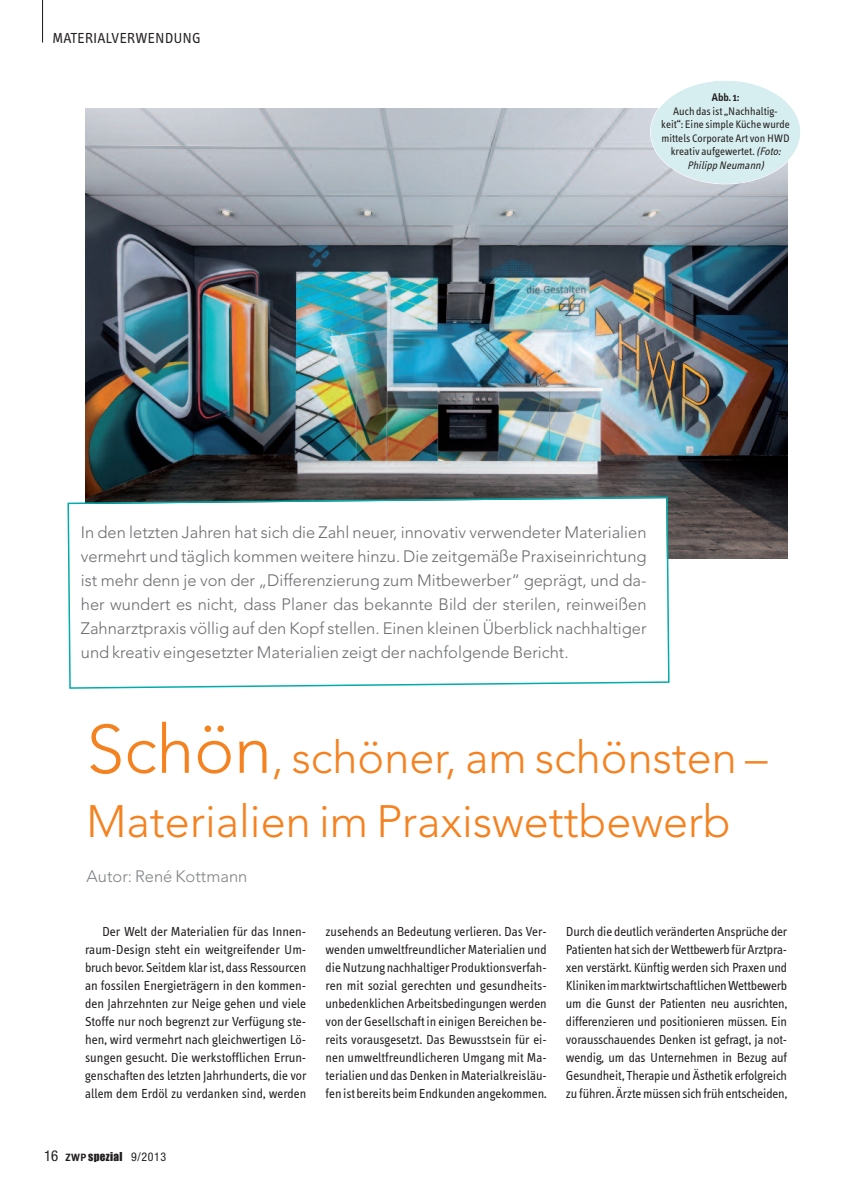
<style>
.page{position:relative;width:851px;height:1191px;background:#fff}
.page>*{position:absolute;margin:0;border:0;box-sizing:border-box;transform-origin:0 0}
.t1{font:300 45px/64.1px "Avenir";color:#f58220}
.t2{font:300 16.5px/24px "Avenir";color:#6c6d70;text-align:justify}
.t3{font:300 16.5px "Avenir";color:#808285}
.t4{font:15px "Info Text";color:#231f20}
.t5{font:13.5px/18px "Info Text";color:#231f20;text-align:justify}
.t6{font:11.25px/13.5px "Info Text";color:#231f20;text-align:center}
.t7{font:11.25px "Impact";letter-spacing:.025em;color:#231f20}
.t8{font:600 11.25px "Info Text";color:#231f20}
.s1{font-style:italic}
.s2{font-size:67.5px}
.s3{font-family:"Helvetica Neue";font-stretch:condensed;font-size:15px}
.s4{font-family:"Meta";font-weight:700;font-size:10.5px}
.s5{font-family:"Helvetica Neue";font-stretch:condensed;font-size:12px}
</style>
<div class="page">
<hr style="left:42px;top:0;width:1px;height:43px;background:#231f20">
<img style="left:85px;top:108px;width:702px;height:451px">
<svg style="left:67px;top:496px;width:603px;height:193px"></svg>
<div style="left:650px;top:81px;width:150px;height:103px;background:#d6eeef;border-radius:50%"></div>
<p class="t4" style="left:53px;top:32px;width:150px">MATERIALVERWENDUNG</p>
<p class="t8" style="left:711px;top:93px;width:29px">Abb.1:</p>
<p class="t6" style="left:661px;top:105px;width:130px">Auch dasist„Nachhaltig&shy;keit“: Eine simple Küchewurde mittels Corporate Art vonHWD kreativ aufgewertet.<span class="s1">(Foto:<br>PhilippNeumann)</span></p>
<p class="t2" style="left:81px;top:521px;width:567px">In den letzten Jahren hat sich die Zahl neuer, innovativ verwendeter Materialien vermehrt und täglich kommen weitere hinzu. Die zeitgemäße Praxiseinrichtung ist mehr denn je von der „Differenzierung zum Mitbewerber“ geprägt, und da&shy;her wundert es nicht, dass Planer das bekannte Bild der sterilen, reinweißen Zahnarztpraxis völlig auf den Kopf stellen. Einen kleinen Überblick nachhaltiger und kreativ eingesetzter Materialien zeigt der nachfolgende Bericht.</p>
<h1 class="t1" style="left:87px;top:729px;width:682px"><span class="s2">Schön</span>, schöner, am schönsten –<br>Materialien im Praxiswettbewerb</h1>
<p class="t3" style="left:87px;top:870px;width:162px">Autor: René Kottmann</p>
<p class="t5" style="left:85px;top:924px;width:223px;text-indent:17px">Der Welt der Materialien für das Innen&shy;raum-Design steht ein weitgreifender Um&shy;bruch bevor. Seitdem klarist, dass Ressourcen an fossilen Energieträgern in den kommen&shy;den Jahrzehnten zur Neige gehen und viele Stoffe nur noch begrenzt zur Verfügung ste&shy;hen, wird vermehrt nach gleichwertigen Lö&shy;sungen gesucht. Die werkstofflichen Errun&shy;genschaften des letzten Jahrhunderts, die vor allem dem Erdöl zu verdanken sind, werden</p>
<p class="t5" style="left:325px;top:924px;width:223px">zusehends an Bedeutung verlieren. Das Ver&shy;wenden umweltfreundlicher Materialien und dieNutzungnachhaltigerProduktionsverfah&shy;ren mit sozial gerechten und gesundheits&shy;unbedenklichen Arbeitsbedingungen werden von der Gesellschaft in einigen Bereichen be&shy;reits vorausgesetzt. Das Bewusstsein für ei&shy;nen umweltfreundlicheren Umgang mit Ma&shy;terialien und dasDenken inMaterialkreisläu&shy;fenistbereitsbeimEndkundenangekommen.</p>
<p class="t5" style="left:566px;top:924px;width:223px">Durch die deutlich veränderten Ansprüche der Patienten hatsich derWettbewerb fürArztpra&shy;xen verstärkt. Künftig werden sich Praxen und KlinikenimmarktwirtschaftlichenWettbewerb um die Gunst der Patienten neu ausrichten, differenzieren und positionieren müssen. Ein vorausschauendes Denken ist gefragt, ja not&shy;wendig, um das Unternehmen in Bezug auf Gesundheit, Therapie und Ästhetik erfolgreich zu führen.Ärztemüssen sich früh entscheiden,</p>
<p class="t7" style="left:44px;top:1149px;width:124px"><span class="s3">16</span> <span class="s4">ZWP</span> spezial <span class="s5">9/2013</span></p>
</div>
